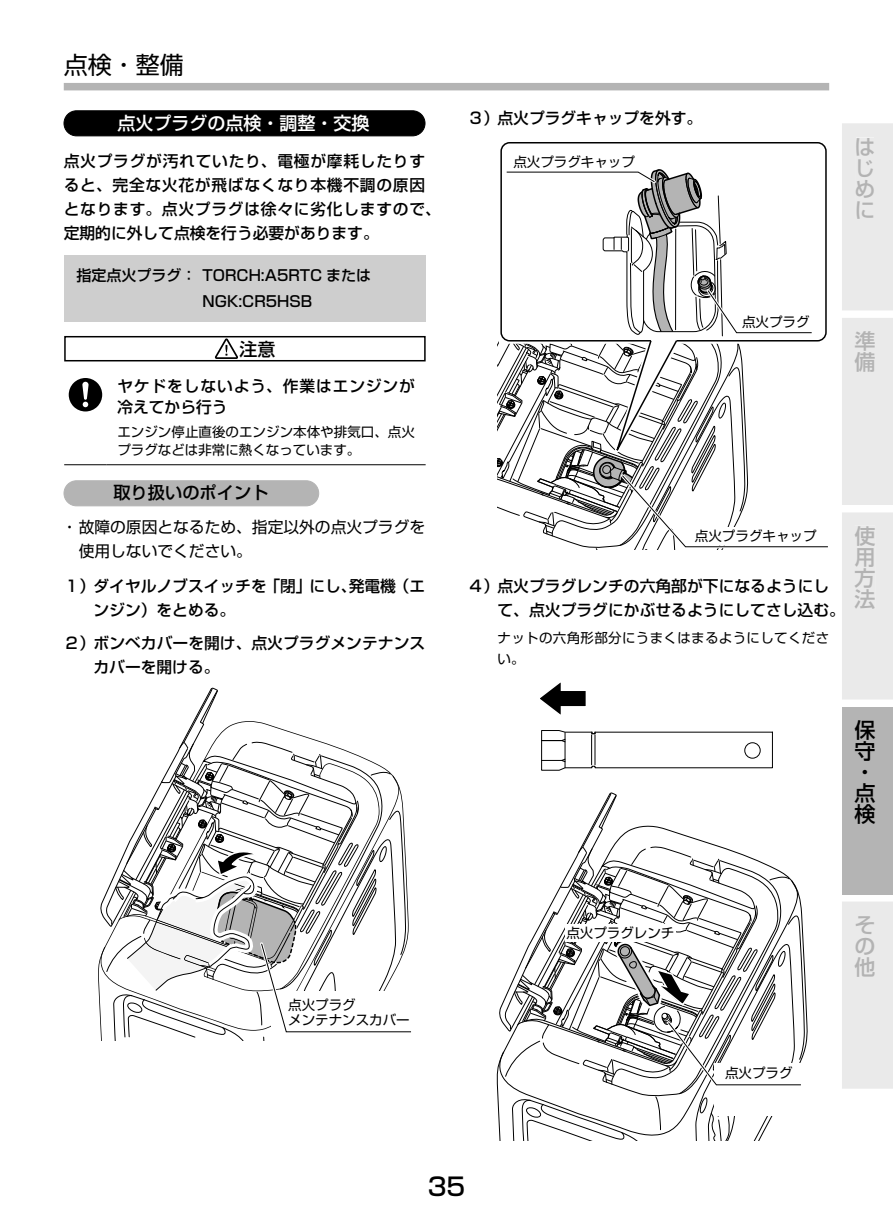
<style>
.page{position:relative;width:893px;height:1212px;background:#fff}
.page>*{position:absolute;margin:0;border:0;box-sizing:border-box;transform-origin:0 0}
.t1{font:500 24.75px "Shin Go Pr 6";color:#000}
.t2{font:24px "Shin Go Pr 6";color:#000}
.t3{font:500 21px/21px "Shin Go Pr 6";color:#b3b3b3;text-align:justify}
.t4{font:500 21px/21px "Shin Go Pr 6";color:#000}
.t5{font:500 18px "Shin Go Pr 6";color:#fff}
.t6{font:500 18px "Shin Go Pr 6";color:#000}
.t7{font:500 17.25px "Shin Go Pr 6";color:#000}
.t8{font:500 15.75px/24px "Shin Go Pr 6";letter-spacing:.005em;color:#000}
.t9{font:500 15.75px/24px "Shin Go Pr 6";letter-spacing:.045em;color:#000}
.t10{font:15.75px/24px "Shin Go Pr 6";color:#000}
.t11{font:500 15.75px/21px "Shin Go Pr 6";letter-spacing:.055em;color:#000}
.t12{font:500 15px/26.2px "Shin Go Pr 6";color:#000}
.t13{font:13.5px/15px "Shin Go Pro";color:#000}
.t14{font:13.5px/18px "Shin Go Pr 6";color:#000}
.t15{font:13.5px/21px "Shin Go Pr 6";letter-spacing:.025em;color:#000}
</style>
<div class="page">
<div style="left:64px;top:83px;width:765px;height:7px;background:#b4b4b4"></div>
<div style="left:842px;top:123px;width:51px;height:187px;background:#eaeaea"></div>
<div style="left:856px;top:138px;width:18px;height:81px;background:#eaeaea"></div>
<div style="left:842px;top:902px;width:51px;height:187px;background:#eaeaea"></div>
<div style="left:855px;top:916px;width:20px;height:61px;background:#eaeaea"></div>
<div style="left:842px;top:318px;width:51px;height:187px;background:#eaeaea"></div>
<div style="left:855px;top:331px;width:20px;height:41px;background:#eaeaea"></div>
<div style="left:842px;top:512px;width:51px;height:187px;background:#eaeaea"></div>
<div style="left:855px;top:526px;width:20px;height:83px;background:#eaeaea"></div>
<div style="left:842px;top:707px;width:51px;height:187px;background:#b4b4b4"></div>
<div style="left:64px;top:111px;width:361px;height:25px;background:#000;border-radius:13px"></div>
<div style="left:64px;top:111px;width:361px;height:25px;border:1px solid #000;border-radius:13px"></div>
<div style="left:64px;top:255px;width:362px;height:67px;background:#cecece"></div>
<svg style="left:214px;top:339px;width:24px;height:19px"></svg>
<div style="left:64px;top:336px;width:362px;height:25px;border:2px solid #000"></div>
<hr style="left:64px;top:464px;width:43px;height:1px;background:#000">
<hr style="left:107px;top:464px;width:319px;height:1px;background:#000">
<svg style="left:69px;top:378px;width:33px;height:33px"></svg>
<div style="left:64px;top:481px;width:255px;height:25px;background:#b4b4b4;border-radius:13px"></div>
<div style="left:64px;top:480px;width:255px;height:26px;border:1px solid #b4b4b4;border-radius:13px"></div>
<svg style="left:540px;top:682px;width:46px;height:33px"></svg>
<svg style="left:541px;top:730px;width:232px;height:41px"></svg>
<svg style="left:99px;top:687px;width:312px;height:353px"></svg>
<svg style="left:498px;top:792px;width:307px;height:349px"></svg>
<svg style="left:497px;top:142px;width:331px;height:408px"></svg>
<h2 class="t2" style="left:64px;top:45px;width:121px">点検・整備</h2>
<p class="t5" style="left:117px;top:109px;width:254px">点火プラグの点検・調整・交換</p>
<p class="t9" style="left:64px;top:148px;width:379px">点火プラグが汚れていたり、電極が摩耗したりすると、完全な火花が飛ばなくなり本機不調の原因となります。点火プラグは徐々に劣化しますので、定期的に外して点検を行う必要があります。</p>
<p class="t12" style="left:203px;top:261px;width:170px;text-indent:-126px">指定点火プラグ： TORCH:A5RTC または<br>NGK:CR5HSB</p>
<p class="t6" style="left:240px;top:334px;width:37px">注意</p>
<p class="t11" style="left:117px;top:375px;width:299px">ヤケドをしないよう、作業はエンジンが冷えてから行う</p>
<p class="t14" style="left:117px;top:421px;width:299px">エンジン停止直後のエンジン本体や排気口、点火プラグなどは非常に熱くなっています。</p>
<p class="t7" style="left:113px;top:478px;width:157px">取り扱いのポイント</p>
<p class="t10" style="left:79px;top:513px;width:348px;text-indent:-17px">・ 故障の原因となるため、指定以外の点火プラグを使用しないでください。</p>
<p class="t8" style="left:94px;top:573px;width:333px;text-indent:-30px">１）ダイヤルノブスイッチを「閉」にし、発電機（エンジン）をとめる。</p>
<p class="t8" style="left:94px;top:630px;width:333px;text-indent:-30px">２）ボンベカバーを開け、点火プラグメンテナンスカバーを開ける。</p>
<p class="t13" style="left:288px;top:996px;width:123px">点火プラグ<br>メンテナンスカバー</p>
<p class="t8" style="left:468px;top:106px;width:236px">３）点火プラグキャップを外す。</p>
<p class="t13" style="left:513px;top:152px;width:123px">点火プラグキャップ</p>
<p class="t13" style="left:742px;top:313px;width:69px">点火プラグ</p>
<h3 class="t3" style="left:854px;top:135px;width:21px">はじめに</h3>
<h3 class="t3" style="left:854px;top:329px;width:22px">準備</h3>
<p class="t13" style="left:695px;top:527px;width:123px">点火プラグキャップ</p>
<p class="t8" style="left:497px;top:573px;width:349px;text-indent:-30px">４）点火プラグレンチの六角部が下になるようにして、点火プラグにかぶせるようにしてさし込む。</p>
<p class="t15" style="left:497px;top:626px;width:333px">ナットの六角形部分にうまくはまるようにしてください。</p>
<h3 class="t3" style="left:854px;top:524px;width:22px">使用方法</h3>
<h3 class="t4" style="left:854px;top:718px;width:22px">保守・点検</h3>
<p class="t13" style="left:566px;top:924px;width:109px">点火プラグレンチ</p>
<p class="t13" style="left:725px;top:1063px;width:69px">点火プラグ</p>
<h3 class="t3" style="left:854px;top:913px;width:22px">その他</h3>
<h1 class="t1" style="left:428px;top:1166px;width:39px">35</h1>
</div>
